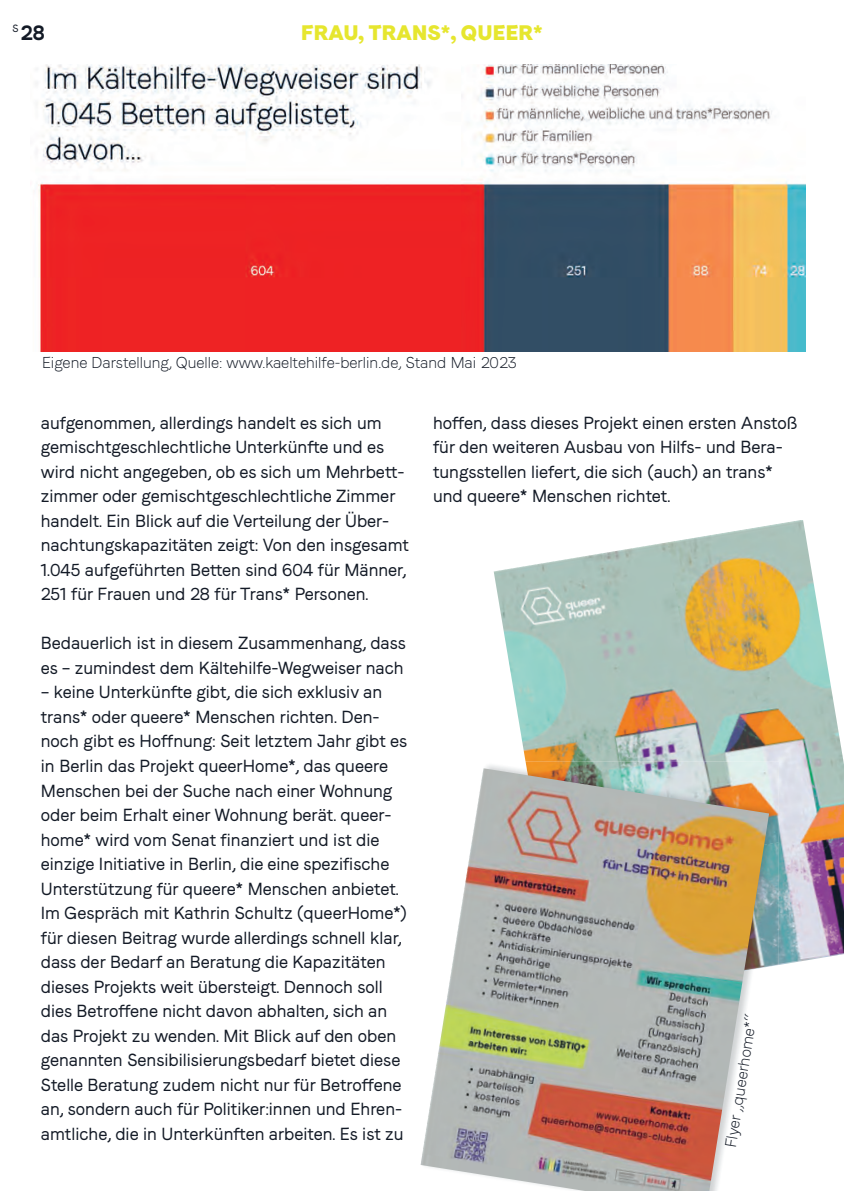
<style>
.page{position:relative;width:844px;height:1191px;background:#fff}
.page>*{position:absolute;margin:0;border:0;box-sizing:border-box;transform-origin:0 0}
.t1{font:21px "Faro Display Lucky";letter-spacing:.01em;color:#e6e62e}
.t2{font:21px "Faro Bold Lucky";color:#131a26}
.t3{font:17.5px/24.5px "Faro Regular Lucky";color:#131a26}
.t4{font:15.75px "Faro Light Lucky";color:#131a26}
.t5{font:10.5px "Faro Regular Lucky";color:#131a26}
</style>
<div class="page">
<img style="left:36px;top:64px;width:769px;height:287px">
<img style="left:493px;top:520px;width:350px;height:445px">
<img style="left:525px;top:761px;width:253px;height:81px">
<img style="left:768px;top:842px;width:10px;height:125px">
<img style="left:420px;top:768px;width:348px;height:423px">
<p class="t5" style="left:13px;top:20px;width:8px">S</p>
<p class="t2" style="left:21px;top:17px;width:25px">28</p>
<p class="t1" style="left:301px;top:17px;width:243px">FRAU, TRANS*, QUEER*</p>
<p class="t4" style="left:42px;top:351px;width:476px">Eigene Darstellung, Quelle: www.kaeltehilfe-berlin.de, Stand Mai 2023</p>
<p class="t3" style="left:41px;top:410px;width:369px">aufgenommen, allerdings handelt es sich um gemischtgeschlechtliche Unterkünfte und es wird nicht angegeben, ob es sich um Mehrbett&shy;zimmer oder gemischtgeschlechtliche Zimmer handelt. Ein Blick auf die Verteilung der Über&shy;nachtungskapazitäten zeigt: Von den insgesamt 1.045 aufgeführten Betten sind 604 für Männer, 251 für Frauen und 28 für Trans* Personen.</p>
<p class="t3" style="left:41px;top:630px;width:366px">Bedauerlich ist in diesem Zusammenhang, dass es – zumindest dem Kältehilfe-Wegweiser nach</p>
<p class="t3" style="left:41px;top:679px;width:368px">– keine Unterkünfte gibt, die sich exklusiv an trans* oder queere* Menschen richten. Den&shy;noch gibt es Hoffnung: Seit letztem Jahr gibt es in Berlin das Projekt queerHome*, das queere Menschen bei der Suche nach einer Wohnung oder beim Erhalt einer Wohnung berät. queer&shy;home* wird vom Senat finanziert und ist die einzige Initiative in Berlin, die eine spezifische Unterstützung für queere* Menschen anbietet.<br>Im Gespräch mit Kathrin Schultz (queerHome*) für diesen Beitrag wurde allerdings schnell klar, dass der Bedarf an Beratung die Kapazitäten dieses Projekts weit übersteigt. Dennoch soll dies Betroffene nicht davon abhalten, sich an das Projekt zu wenden. Mit Blick auf den oben genannten Sensibilisierungsbedarf bietet diese Stelle Beratung zudem nicht nur für Betroffene an, sondern auch für Politiker:innen und Ehren&shy;amtliche, die in Unterkünften arbeiten. Es ist zu</p>
<p class="t3" style="left:433px;top:410px;width:366px">hoffen, dass dieses Projekt einen ersten Anstoß für den weiteren Ausbau von Hilfs- und Bera&shy;tungsstellen liefert, die sich (auch) an trans* und queere* Menschen richtet.</p>
<p class="t4" style="left:719px;top:1145px;width:135px;rotate:-81deg">Flyer „queerhome*“</p>
</div>
